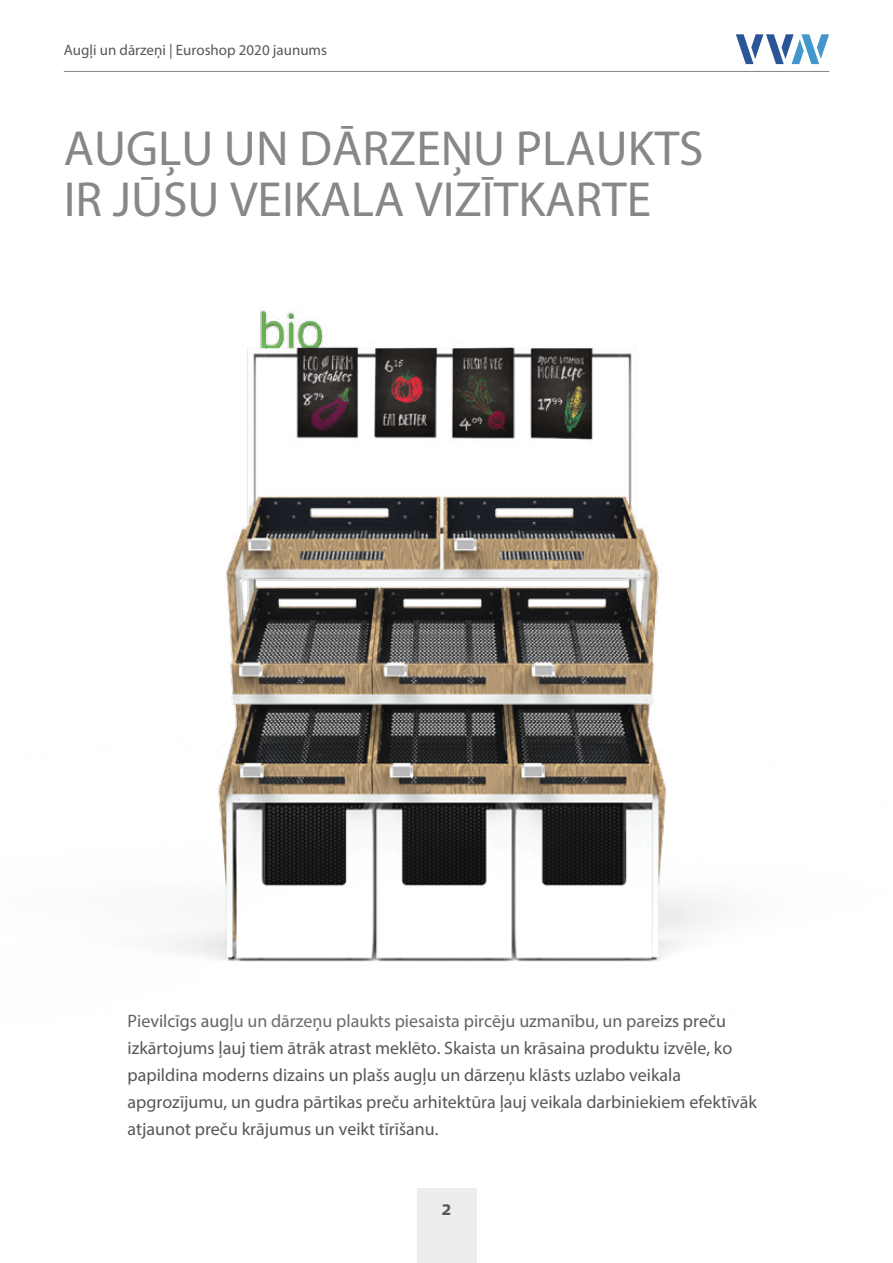
<style>
.page{position:relative;width:893px;height:1263px;background:#fff}
.page>*{position:absolute;margin:0;border:0;box-sizing:border-box;transform-origin:0 0}
.t1{font:49.5px/51px "Myriad Pro";color:#878786}
.t2{font:18px/27px "Myriad Pro";color:#585757}
.t3{font:15px "Myriad Pro";color:#585757}
.t4{font:700 15px "Etelka Text Pro";color:#585757}
</style>
<div class="page">
<hr style="left:64px;top:71px;width:765px;height:1px;background:#878786">
<div style="left:417px;top:1188px;width:59px;height:75px;background:#ededed"></div>
<img style="left:169px;top:308px;width:554px;height:654px">
<svg style="left:736px;top:34px;width:93px;height:30px"></svg>
<p class="t3" style="left:64px;top:41px;width:265px">Augļi un dārzeņi | Euroshop 2020 jaunums</p>
<h1 class="t1" style="left:64px;top:122px;width:641px">AUGĻU UN DĀRZEŅU PLAUKTS<br>IR JŪSU VEIKALA VIZĪTKARTE</h1>
<p class="t2" style="left:128px;top:1007px;width:631px">Pievilcīgs augļu un dārzeņu plaukts piesaista pircēju uzmanību, un pareizs preču izkārtojums ļauj tiem ātrāk atrast meklēto. Skaista un krāsaina produktu izvēle, ko papildina moderns dizains un plašs augļu un dārzeņu klāsts uzlabo veikala apgrozījumu, un gudra pārtikas preču arhitektūra ļauj veikala darbiniekiem efektīvāk atjaunot preču krājumus un veikt tīrīšanu.</p>
<p class="t4" style="left:442px;top:1202px;width:11px">2</p>
</div>
